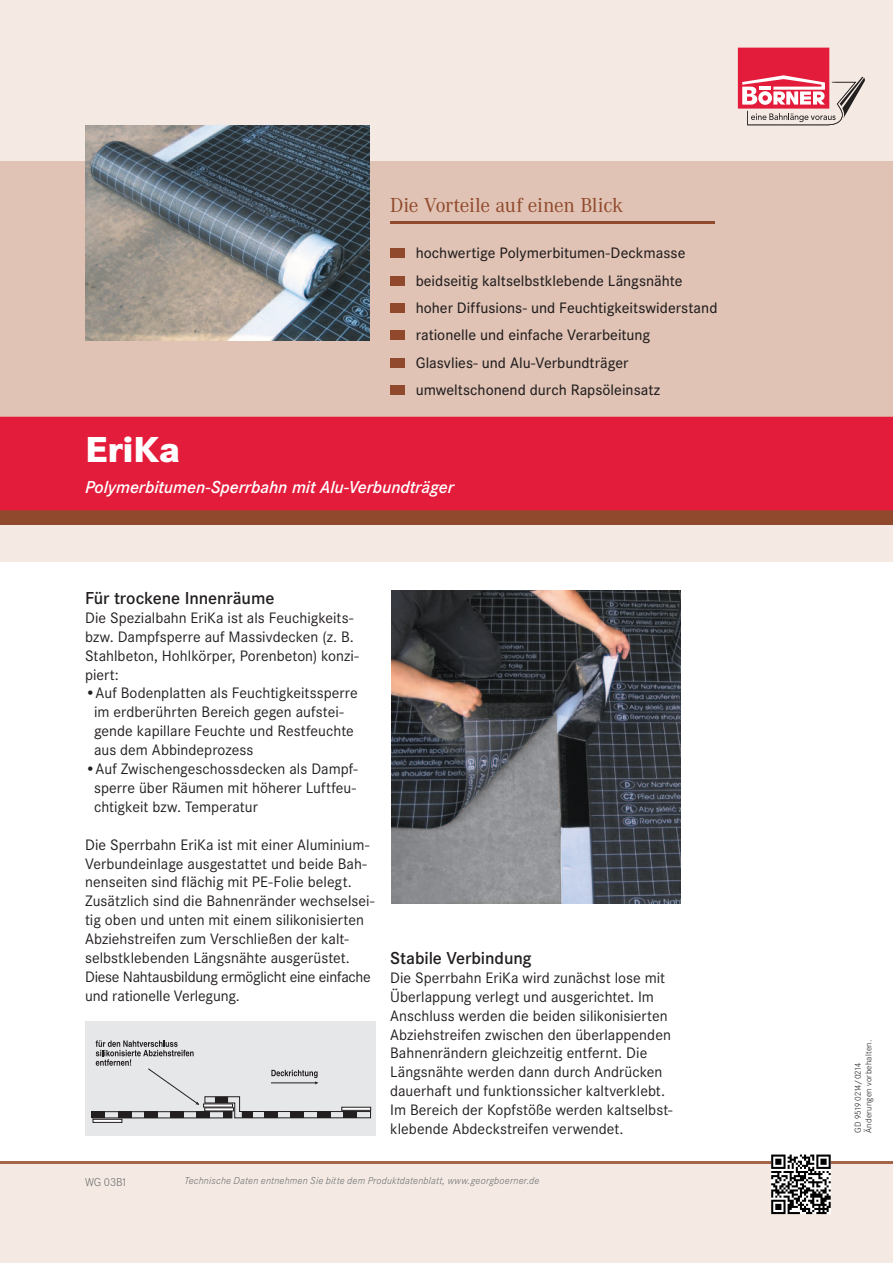
<style>
.page{position:relative;width:893px;height:1263px;background:#fff}
.page>*{position:absolute;margin:0;border:0;box-sizing:border-box;transform-origin:0 0}
.t1{font:800 37.5px "Corporate S";letter-spacing:-.01em;color:#fff}
.t2{font:21px "Corporate A";letter-spacing:-.015em;color:#90492c}
.t3{font:italic 600 18px "Corporate S";letter-spacing:-.005em;color:#fff}
.t4{font:600 18px "Corporate S";letter-spacing:-.005em;color:#231f20}
.t5{font:15.75px/18.9px "Corporate S";color:#231f20}
.t6{font:500 15.75px/27.5px "Corporate S";color:#231f20}
.t7{font:300 12px "Corporate S";letter-spacing:-.005em;color:#6c6d70}
.t8{font:italic 300 10.5px "Corporate S";letter-spacing:.02em;color:#6c6d70}
.t9{font:300 9px/10.5px "Corporate S";letter-spacing:.025em;color:#231f20}
</style>
<div class="page">
<div style="left:0;top:1163px;width:893px;height:100px;background:#f4eae3"></div>
<div style="left:0;top:0;width:893px;height:561px;background:#f4eae3"></div>
<div style="left:0;top:510px;width:893px;height:15px;background:#90492c"></div>
<div style="left:0;top:162px;width:893px;height:255px;background:#e0c3b4"></div>
<hr style="left:0;top:1161px;width:893px;height:2px;background:#a56549">
<svg style="left:738px;top:48px;width:127px;height:77px"></svg>
<div style="left:0;top:417px;width:893px;height:93px;background:#e41c3b"></div>
<hr style="left:390px;top:222px;width:325px;height:2px;background:#90492c">
<div style="left:390px;top:248px;width:14px;height:10px;background:#90492c"></div>
<div style="left:390px;top:276px;width:14px;height:10px;background:#90492c"></div>
<div style="left:390px;top:303px;width:14px;height:10px;background:#90492c"></div>
<div style="left:390px;top:331px;width:14px;height:9px;background:#90492c"></div>
<div style="left:390px;top:358px;width:14px;height:10px;background:#90492c"></div>
<div style="left:390px;top:385px;width:14px;height:10px;background:#90492c"></div>
<img style="left:85px;top:125px;width:285px;height:215px">
<svg style="left:771px;top:1154px;width:60px;height:60px;background:#797979"></svg>
<img style="left:391px;top:590px;width:289px;height:313px">
<div style="left:85px;top:1021px;width:290px;height:115px;background:#e6e7e9"></div>
<div style="left:92px;top:1111px;width:140px;height:7px;border:1px solid #231f20"></div>
<div style="left:92px;top:1112px;width:13px;height:6px;background:#231f20"></div>
<div style="left:93px;top:1119px;width:29px;height:3px;background:#fff;border:1px solid #231f20"></div>
<svg style="left:96px;top:1040px;width:276px;height:79px"></svg>
<h2 class="t2" style="left:390px;top:193px;width:235px">Die Vorteile auf einen Blick</h2>
<p class="t6" style="left:416px;top:239px;width:303px">hochwertige Polymerbitumen-Deckmasse beidseitig kaltselbstklebende Längsnähte hoher Diffusions- und Feuchtigkeitswiderstand rationelle und einfache Verarbeitung<br>Glasvlies- und Alu-Verbundträger umweltschonend durch Rapsöleinsatz</p>
<h1 class="t1" style="left:85px;top:427px;width:97px">EriKa</h1>
<p class="t3" style="left:85px;top:477px;width:371px">Polymerbitumen-Sperrbahn mit Alu-Verbundträger</p>
<p class="t4" style="left:85px;top:588px;width:191px">Für trockene Innenräume</p>
<p class="t5" style="left:85px;top:608px;width:275px">Die Spezialbahn EriKa ist als Feuchigkeits&shy;bzw. Dampfsperre auf Massivdecken (z. B.<br>Stahlbeton, Hohlkörper, Porenbeton) konzi&shy;piert:</p>
<p class="t5" style="left:94px;top:684px;width:265px;text-indent:-9px">• Auf Bodenplatten als Feuchtigkeitssperre im erdberührten Bereich gegen aufstei&shy;gende kapillare Feuchte und Restfeuchte aus dem Abbindeprozess</p>
<p class="t5" style="left:94px;top:759px;width:265px;text-align:justify;text-indent:-9px">• Auf Zwischengeschossdecken als Dampf&shy;sperre über Räumen mit höherer Luftfeu&shy;chtigkeit bzw. Temperatur</p>
<p class="t5" style="left:85px;top:835px;width:291px">Die Sperrbahn EriKa ist mit einer Aluminium-Verbundeinlage ausgestattet und beide Bah&shy;nenseiten sind flächig mit PE-Folie belegt.<br>Zusätzlich sind die Bahnenränder wechselsei&shy;tig oben und unten mit einem silikonisierten Abziehstreifen zum Verschließen der kalt&shy;selbstklebenden Längsnähte ausgerüstet.<br>Diese Nahtausbildung ermöglicht eine einfache und rationelle Verlegung.</p>
<p class="t4" style="left:390px;top:948px;width:143px">Stabile Verbindung</p>
<p class="t5" style="left:390px;top:968px;width:284px">Die Sperrbahn EriKa wird zunächst lose mit Überlappung verlegt und ausgerichtet. Im Anschluss werden die beiden silikonisierten Abziehstreifen zwischen den überlappenden Bahnenrändern gleichzeitig entfernt. Die Längsnähte werden dann durch Andrücken dauerhaft und funktionssicher kaltverklebt.<br>Im Bereich der Kopfstöße werden kaltselbst&shy;klebende Abdeckstreifen verwendet.</p>
<p class="t7" style="left:85px;top:1175px;width:43px">WG 03B1</p>
<p class="t8" style="left:184px;top:1174px;width:357px">Technische Daten entnehmen Sie bitte dem Produktdatenblatt, www.georgboerner.de</p>
<p class="t9" style="left:853px;top:1133px;width:94px;rotate:-90deg">GD 9519 0214/0214<br>Änderungen vorbehalten.</p>
</div>
